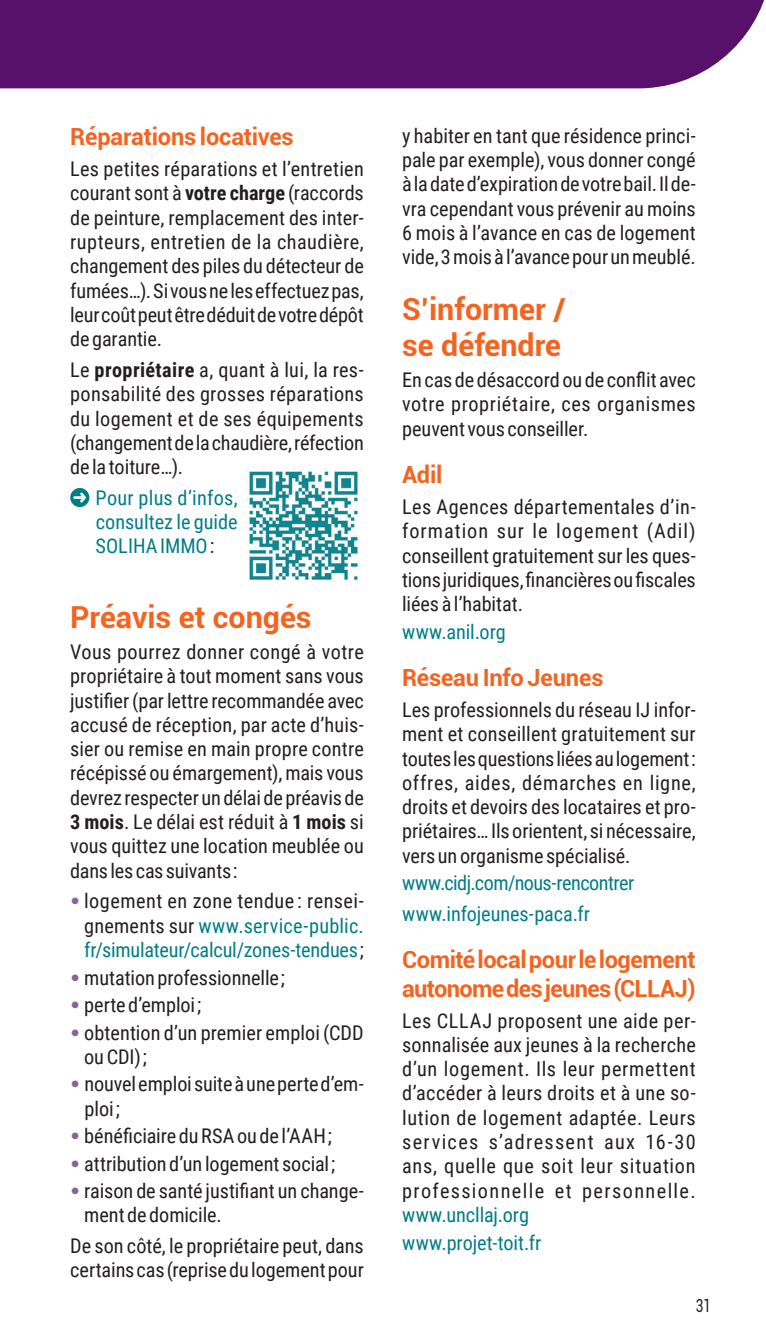
<style>
.page{position:relative;width:766px;height:1340px;background:#fff}
.page>*{position:absolute;margin:0;border:0;box-sizing:border-box;transform-origin:0 0}
.INTER_1_titre{font:700 30.38px/36.4px "Roboto";color:#f36421}
.INTER_2_sous-titre{font:700 23.62px/28.3px "Roboto";letter-spacing:-.015em;color:#f36421}
.Texte_COURANT{font:20.25px/24.3px "Roboto Condensed";letter-spacing:-.005em;color:#231f20;text-align:justify}
.Texte_COURANT-2{font:20.25px/24.3px "Roboto Condensed";letter-spacing:-.005em;color:#017d86;text-align:justify}
.Texte_COURANT-3{font:20.25px "Roboto Condensed";letter-spacing:-.03em;color:#017d86}
.t1{font:18px "Roboto";color:#231f20;scale:.75 1}
.s1{font-weight:700}
.s2{color:#231f20}
.s3{font-family:"Arial";font-weight:900;color:#876498}
.s4{color:#017d86}
</style>
<div class="page">
<svg style="left:70px;top:488px;width:19px;height:19px"></svg>
<div style="left:0;top:0;width:764px;height:88px;background:#58116a"></div>
<img style="left:249px;top:471px;width:109px;height:109px">
<p class="INTER_2_sous-titre" style="left:70px;top:122px;width:225px">Réparations locatives</p>
<p class="Texte_COURANT" style="left:70px;top:156px;width:295px">Les petites réparations et l’entretien courant sont à <span class="s1">votre charge</span> (raccords de peinture, remplacement des inter&shy;rupteurs, entretien de la chaudière, changement des piles du détecteur de fumées…). Si vous ne les effectuez pas, leur coût peut être déduit de votre dépôt de garantie.</p>
<p class="Texte_COURANT" style="left:70px;top:357px;width:295px">Le <span class="s1">propriétaire</span> a, quant à lui, la res&shy;ponsabilité des grosses réparations du logement et de ses équipements (changement de la chaudière, réfection de la toiture…).</p>
<p class="Texte_COURANT-2" style="left:95px;top:485px;width:144px">Pour plus d’infos, consultez le guide SOLIHA IMMO <span class="s2">:</span></p>
<p class="INTER_1_titre" style="left:70px;top:598px;width:243px">Préavis et congés</p>
<p class="Texte_COURANT" style="left:70px;top:639px;width:295px">Vous pourrez donner congé à votre propriétaire à tout moment sans vous justifier (par lettre recommandée avec accusé de réception, par acte d’huis&shy;sier ou remise en main propre contre récépissé ou émargement), mais vous devrez respecter un délai de préavis de <span class="s1">3 mois</span>. Le délai est réduit à <span class="s1">1 mois</span> si vous quittez une location meublée ou dans les cas suivants :</p>
<p class="Texte_COURANT-2" style="left:84px;top:888px;width:281px;text-indent:-14px"><span class="s3">•</span> <span class="s2">logement en zone tendue : rensei&shy;gnements sur</span> www.service-public. fr/simulateur/calcul/zones-tendues <span class="s2">;</span></p>
<p class="Texte_COURANT" style="left:70px;top:964px;width:216px"><span class="s3">•</span> mutation professionnelle ;</p>
<p class="Texte_COURANT" style="left:70px;top:991px;width:132px"><span class="s3">•</span> perte d’emploi ;</p>
<p class="Texte_COURANT" style="left:84px;top:1019px;width:281px;text-indent:-14px"><span class="s3">•</span> obtention d’un premier emploi (CDD ou CDI) ;</p>
<p class="Texte_COURANT" style="left:84px;top:1071px;width:281px;text-indent:-14px"><span class="s3">•</span> nouvel emploi suite à une perte d’em&shy;ploi ;</p>
<p class="Texte_COURANT" style="left:70px;top:1123px;width:263px"><span class="s3">•</span> bénéficiaire du RSA ou de l’AAH ;</p>
<p class="Texte_COURANT" style="left:70px;top:1150px;width:266px"><span class="s3">•</span> attribution d’un logement social ;</p>
<p class="Texte_COURANT" style="left:84px;top:1178px;width:281px;text-indent:-14px"><span class="s3">•</span> raison de santé justifiant un change&shy;ment de domicile.</p>
<p class="Texte_COURANT" style="left:70px;top:1232px;width:295px">De son côté, le propriétaire peut, dans certains cas (reprise du logement pour</p>
<p class="Texte_COURANT" style="left:402px;top:123px;width:295px">y habiter en tant que résidence princi&shy;pale par exemple), vous donner congé à la date d’expiration de votre bail. Il de&shy;vra cependant vous prévenir au moins 6 mois à l’avance en cas de logement vide, 3 mois à l’avance pour un meublé.</p>
<p class="INTER_1_titre" style="left:402px;top:290px;width:165px">S’informer / se défendre</p>
<p class="Texte_COURANT" style="left:402px;top:367px;width:295px">En cas de désaccord ou de conflit avec votre propriétaire, ces organismes peuvent vous conseiller.</p>
<p class="INTER_2_sous-titre" style="left:402px;top:460px;width:42px">Adil</p>
<p class="Texte_COURANT" style="left:402px;top:494px;width:295px">Les Agences départementales d’in&shy;formation sur le logement (Adil) conseillent gratuitement sur les ques&shy;tions juridiques, financières ou fiscales liées à l’habitat.</p>
<p class="Texte_COURANT-2" style="left:402px;top:618px;width:105px">www.anil.org</p>
<p class="INTER_2_sous-titre" style="left:402px;top:662px;width:203px">Réseau Info Jeunes</p>
<p class="Texte_COURANT" style="left:402px;top:696px;width:295px">Les professionnels du réseau IJ infor&shy;ment et conseillent gratuitement sur toutes les questions liées au logement : offres, aides, démarches en ligne, droits et devoirs des locataires et pro&shy;priétaires… Ils orientent, si nécessaire, vers un organisme spécialisé.</p>
<p class="Texte_COURANT-3" style="left:402px;top:868px;width:233px">www.cidj.com/nous-rencontrer</p>
<p class="Texte_COURANT-2" style="left:402px;top:900px;width:189px">www.infojeunes-paca.fr</p>
<p class="INTER_2_sous-titre" style="left:402px;top:945px;width:295px">Comité local pour le logement autonome des jeunes (CLLAJ)</p>
<p class="Texte_COURANT" style="left:402px;top:1007px;width:295px">Les CLLAJ proposent une aide per&shy;sonnalisée aux jeunes à la recherche d’un logement. Ils leur permettent d’accéder à leurs droits et à une so&shy;lution de logement adaptée. Leurs services s’adressent aux 16-30 ans, quelle que soit leur situation professionnelle et personnelle. <span class="s4">www.uncllaj.org</span></p>
<p class="Texte_COURANT-2" style="left:402px;top:1229px;width:141px">www.projet-toit.fr</p>
<p class="t1" style="left:695px;top:1292px;width:22px">31</p>
</div>
